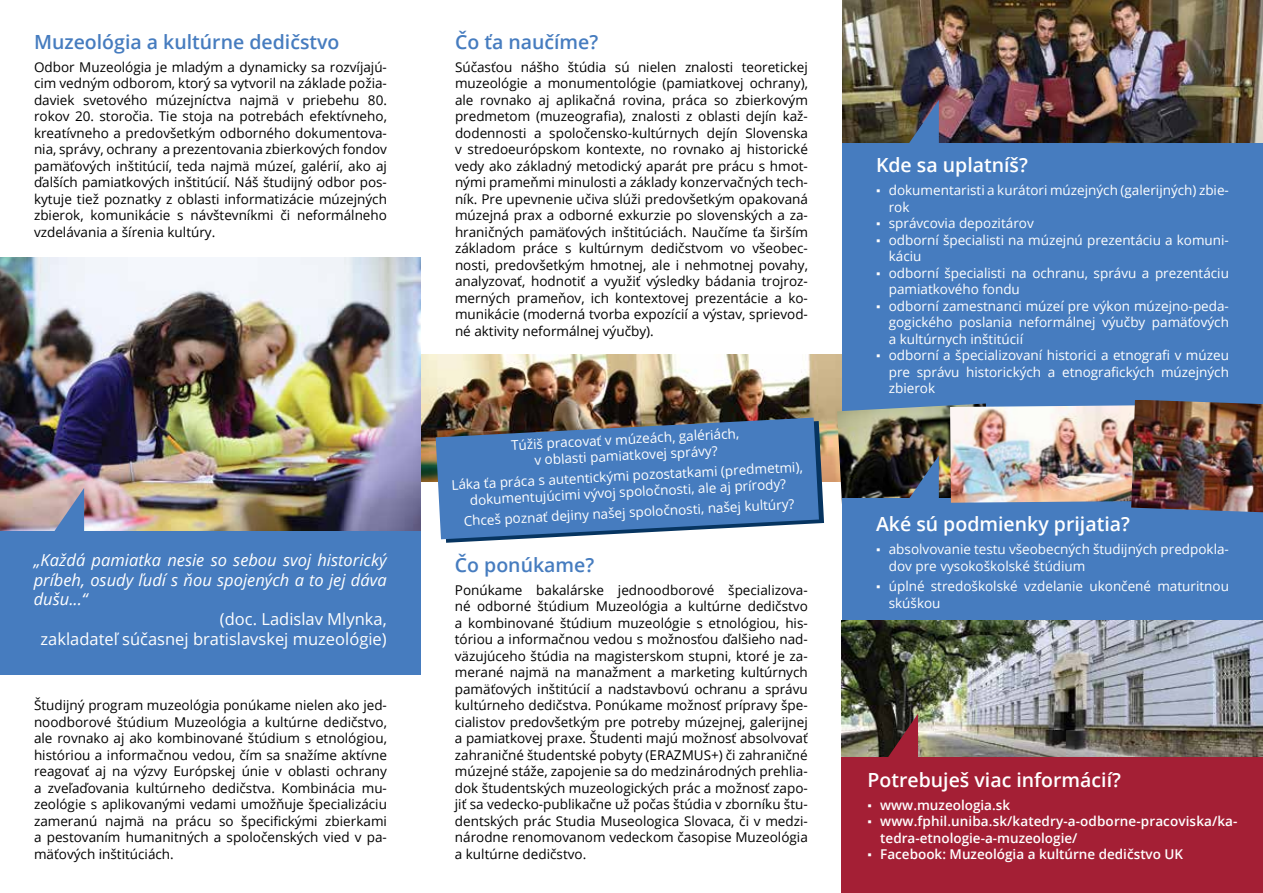
<style>
.page{position:relative;width:1263px;height:893px;background:#fff}
.page>*{position:absolute;margin:0;border:0;box-sizing:border-box;transform-origin:0 0}
.t1{font:600 19.5px "Open Sans";color:#fff}
.t2{font:600 19.5px "Open Sans";color:#467cbf}
.t3{font:italic 16.5px/19.8px "Open Sans";color:#fff;text-align:justify}
.t4{font:16.5px/19.8px "Open Sans";color:#fff;text-align:right}
.t5{font:13.5px/16.5px "Open Sans";color:#000;text-align:justify}
.t6{font:13.5px/16.5px "Open Sans";color:#fff}
.t7{font:600 13.5px/16.5px "Open Sans";color:#fff}
.s1{font-family:"Arial";font-size:12.75px}
.s2{font-family:"Arial";font-weight:400;font-size:12.75px}
</style>
<div class="page">
<div style="left:842px;top:753px;width:421px;height:140px;background:#a41f35"></div>
<img style="left:421px;top:354px;width:421px;height:127px">
<svg style="left:441px;top:421px;width:383px;height:122px"></svg>
<img style="left:842px;top:0;width:421px;height:143px">
<img style="left:0;top:258px;width:421px;height:273px">
<div style="left:0;top:531px;width:421px;height:144px;background:#467cbf"></div>
<svg style="left:49px;top:488px;width:35px;height:43px;background:#9298b2"></svg>
<svg style="left:436px;top:418px;width:383px;height:121px;background:#4f7cb4"></svg>
<div style="left:842px;top:143px;width:421px;height:598px;background:#467cbf"></div>
<svg style="left:904px;top:100px;width:35px;height:43px;background:#49596d"></svg>
<img style="left:842px;top:621px;width:421px;height:135px">
<img style="left:837px;top:403px;width:149px;height:101px">
<svg style="left:883px;top:714px;width:35px;height:43px;background:#5b2127"></svg>
<svg style="left:904px;top:455px;width:35px;height:43px"></svg>
<div style="left:842px;top:498px;width:421px;height:108px;background:#467cbf"></div>
<img style="left:950px;top:405px;width:181px;height:98px">
<img style="left:1131px;top:400px;width:132px;height:112px">
<h1 class="t2" style="left:34px;top:28px;width:307px">Muzeológia a kultúrne dedičstvo</h1>
<p class="t5" style="left:34px;top:58px;width:354px">Odbor Muzeológia je mladým a dynamicky sa rozvíjajú&shy;cim vedným odborom, ktorý sa vytvoril na základe požia&shy;daviek svetového múzejníctva najmä v priebehu 80. rokov 20. storočia. Tie stoja na potrebách efektívneho, kreatívneho a predovšetkým odborného dokumentova&shy;nia, správy, ochrany a prezentovania zbierkových fondov pamäťových inštitúcií, teda najmä múzeí, galérií, ako aj ďalších pamiatkových inštitúcií. Náš študijný odbor pos&shy;kytuje tiež poznatky z oblasti informatizácie múzejných zbierok, komunikácie s návštevníkmi či neformálneho vzdelávania a šírenia kultúry.</p>
<p class="t3" style="left:34px;top:549px;width:354px">„Každá pamiatka nesie so sebou svoj historický príbeh, osudy ľudí s ňou spojených a to jej dáva dušu...“</p>
<p class="t4" style="left:40px;top:609px;width:348px">(doc. Ladislav Mlynka,<br>zakladateľ súčasnej bratislavskej muzeológie)</p>
<p class="t5" style="left:34px;top:697px;width:354px">Študijný program muzeológia ponúkame nielen ako jed&shy;noodborové štúdium Muzeológia a kultúrne dedičstvo, ale rovnako aj ako kombinované štúdium s etnológiou, históriou a informačnou vedou, čím sa snažíme aktívne reagovať aj na výzvy Európskej únie v oblasti ochrany a zveľaďovania kultúrneho dedičstva. Kombinácia mu&shy;zeológie s aplikovanými vedami umožňuje špecializáciu zameranú najmä na prácu so špecifickými zbierkami a pestovaním humanitných a spoločenských vied v pa&shy;mäťových inštitúciách.</p>
<h1 class="t2" style="left:455px;top:28px;width:145px">Čo ťa naučíme?</h1>
<p class="t5" style="left:455px;top:58px;width:354px">Súčasťou nášho štúdia sú nielen znalosti teoretickej muzeológie a monumentológie (pamiatkovej ochrany), ale rovnako aj aplikačná rovina, práca so zbierkovým predmetom (muzeografia), znalosti z oblasti dejín kaž&shy;dodennosti a spoločensko-kultúrnych dejín Slovenska v stredoeurópskom kontexte, no rovnako aj historické vedy ako základný metodický aparát pre prácu s hmot&shy;nými prameňmi minulosti a základy konzervačných tech&shy;ník. Pre upevnenie učiva slúži predovšetkým opakovaná múzejná prax a odborné exkurzie po slovenských a za&shy;hraničných pamäťových inštitúciách. Naučíme ťa širším základom práce s kultúrnym dedičstvom vo všeobec&shy;nosti, predovšetkým hmotnej, ale i nehmotnej povahy, analyzovať, hodnotiť a využiť výsledky bádania trojroz&shy;merných prameňov, ich kontextovej prezentácie a ko&shy;munikácie (moderná tvorba expozícií a výstav, sprievod&shy;né aktivity neformálnej výučby).</p>
<p class="t6" style="left:511px;top:437px;width:230px;text-align:center;rotate:-3deg">Túžiš pracovať v múzeách, galériách, v oblasti pamiatkovej správy?</p>
<p class="t6" style="left:451px;top:476px;width:353px;text-align:center;rotate:-3deg">Láka ťa práca s autentickými pozostatkami (predmetmi), dokumentujúcimi vývoj spoločnosti, ale aj prírody?</p>
<p class="t6" style="left:463px;top:512px;width:333px;rotate:-3deg">Chceš poznať dejiny našej spoločnosti, našej kultúry?</p>
<h1 class="t2" style="left:455px;top:552px;width:141px">Čo ponúkame?</h1>
<p class="t5" style="left:455px;top:581px;width:354px">Ponúkame bakalárske jednoodborové špecializova&shy;né odborné štúdium Muzeológia a kultúrne dedičstvo a kombinované štúdium muzeológie s etnológiou, his&shy;tóriou a informačnou vedou s možnosťou ďalšieho nad&shy;väzujúceho štúdia na magisterskom stupni, ktoré je za&shy;merané najmä na manažment a marketing kultúrnych pamäťových inštitúcií a nadstavbovú ochranu a správu kultúrneho dedičstva. Ponúkame možnosť prípravy špe&shy;cialistov predovšetkým pre potreby múzejnej, galerijnej a pamiatkovej praxe. Študenti majú možnosť absolvovať zahraničné študentské pobyty (ERAZMUS+) či zahraničné múzejné stáže, zapojenie sa do medzinárodných prehlia&shy;dok študentských muzeologických prác a možnosť zapo&shy;jiť sa vedecko-publikačne už počas štúdia v zborníku štu&shy;dentských prác Studia Museologica Slovaca, či v medzi&shy;národne renomovanom vedeckom časopise Muzeológia a kultúrne dedičstvo.</p>
<h1 class="t1" style="left:876px;top:152px;width:153px">Kde sa uplatníš?</h1>
<p class="t6" style="left:889px;top:182px;width:342px;text-indent:-13px"><span class="s1">▪</span> dokumentaristi a kurátori múzejných (galerijných) zbie&shy;rok</p>
<p class="t6" style="left:876px;top:215px;width:159px"><span class="s1">▪</span> správcovia depozitárov</p>
<p class="t6" style="left:889px;top:231px;width:342px;text-indent:-13px"><span class="s1">▪</span> odborní špecialisti na múzejnú prezentáciu a komuni&shy;káciu</p>
<p class="t6" style="left:889px;top:264px;width:342px;text-indent:-13px"><span class="s1">▪</span> odborní špecialisti na ochranu, správu a prezentáciu pamiatkového fondu</p>
<p class="t6" style="left:889px;top:297px;width:342px;text-align:justify;text-indent:-13px"><span class="s1">▪</span> odborní zamestnanci múzeí pre výkon múzejno-peda&shy;gogického poslania neformálnej výučby pamäťových a kultúrnych inštitúcií</p>
<p class="t6" style="left:889px;top:347px;width:342px;text-align:justify;text-indent:-13px"><span class="s1">▪</span> odborní a špecializovaní historici a etnografi v múzeu pre správu historických a etnografických múzejných zbierok</p>
<h1 class="t1" style="left:876px;top:511px;width:255px">Aké sú podmienky prijatia?</h1>
<p class="t6" style="left:889px;top:541px;width:342px;text-indent:-13px"><span class="s1">▪</span> absolvovanie testu všeobecných študijných predpokla&shy;dov pre vysokoškolské štúdium</p>
<p class="t6" style="left:889px;top:578px;width:342px;text-indent:-13px"><span class="s1">▪</span> úplné stredoškolské vzdelanie ukončené maturitnou skúškou</p>
<h1 class="t1" style="left:867px;top:766px;width:255px">Potrebuješ viac informácií?</h1>
<p class="t7" style="left:867px;top:796px;width:144px"><span class="s2">▪</span> www.muzeologia.sk</p>
<p class="t7" style="left:880px;top:813px;width:359px;text-indent:-13px"><span class="s2">▪</span> www.fphil.uniba.sk/katedry-a-odborne-pracoviska/ka&shy;tedra-etnologie-a-muzeologie/</p>
<p class="t7" style="left:867px;top:846px;width:317px"><span class="s2">▪</span> Facebook: Muzeológia a kultúrne dedičstvo UK</p>
</div>
